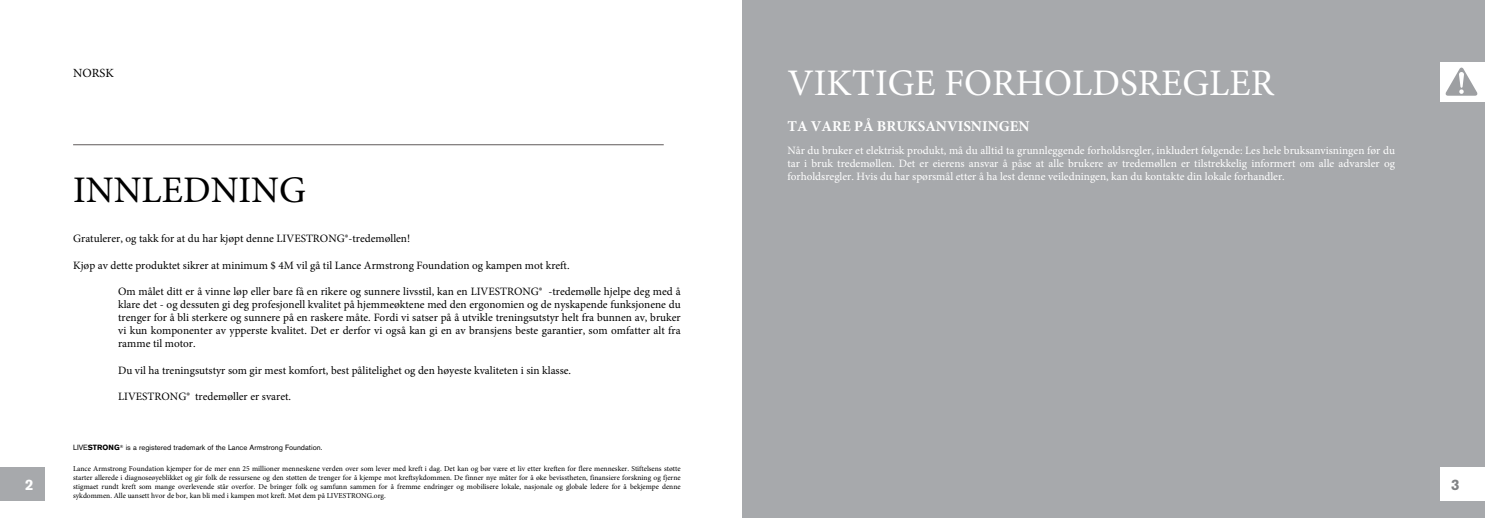
<style>
.page{position:relative;width:1485px;height:518px;background:#fff}
.page>*{position:absolute;margin:0;border:0;box-sizing:border-box;transform-origin:0 0}
.t1{font:37.5px "Minion Pro";color:#fff}
.t2{font:37.5px "Minion Pro";color:#000}
.t3{font:700 15px "Minion Pro";color:#fff}
.t4{font:700 15px "Akzidenz Grotesk BE";color:#fff}
.t5{font:700 15px "Akzidenz Grotesk BE";color:#808284}
.t6{font:12.5px "Minion Pro";color:#000}
.t7{font:11.25px/13.1px "Minion Pro";color:#000;text-align:justify}
.t8{font:11.25px/13.1px "Minion Pro";color:#fff;text-align:justify}
.t9{font:7.5px/9px "Minion Pro";color:#000;text-align:justify}
.t10{font:7.5px "Akzidenz Grotesk BE";color:#000}
.s1{font-weight:700}
</style>
<div class="page">
<div style="left:0;top:467px;width:45px;height:34px;background:#a7a9ac"></div>
<div style="left:742px;top:0;width:743px;height:518px;background:#a7a9ac"></div>
<div style="left:1440px;top:467px;width:45px;height:34px;background:#fff"></div>
<div style="left:1440px;top:62px;width:45px;height:39px;background:#fff"></div>
<svg style="left:1445px;top:67px;width:33px;height:29px"></svg>
<hr style="left:73px;top:144px;width:591px;height:1px;background:#7f7b7b">
<p class="t6" style="left:73px;top:64px;width:42px">NORSK</p>
<h1 class="t2" style="left:73px;top:165px;width:234px">INNLEDNING</h1>
<p class="t7" style="left:73px;top:232px;width:339px">Gratulerer, og takk for at du har kjøpt denne LIVESTRONG®-tredemøllen!</p>
<p class="t7" style="left:73px;top:258px;width:498px">Kjøp av dette produktet sikrer at minimum $ 4M vil gå til Lance Armstrong Foundation og kampen mot kreft.</p>
<p class="t7" style="left:118px;top:285px;width:564px">Om målet ditt er å vinne løp eller bare få en rikere og sunnere livsstil, kan en LIVESTRONG® -tredemølle hjelpe deg med å klare det - og dessuten gi deg profesjonell kvalitet på hjemmeøktene med den ergonomien og de nyskapende funksjonene du trenger for å bli sterkere og sunnere på en raskere måte. Fordi vi satser på å utvikle treningsutstyr helt fra bunnen av, bruker vi kun komponenter av ypperste kvalitet. Det er derfor vi også kan gi en av bransjens beste garantier, som omfatter alt fra ramme til motor.</p>
<p class="t7" style="left:118px;top:363px;width:455px">Du vil ha treningsutstyr som gir mest komfort, best pålitelighet og den høyeste kvaliteten i sin klasse.</p>
<p class="t7" style="left:118px;top:390px;width:175px">LIVESTRONG® tredemøller er svaret.</p>
<h1 class="t1" style="left:788px;top:58px;width:488px">VIKTIGE FORHOLDSREGLER</h1>
<h2 class="t3" style="left:788px;top:116px;width:244px">TA VARE PÅ BRUKSANVISNINGEN</h2>
<p class="t8" style="left:788px;top:143px;width:609px">Når du bruker et elektrisk produkt, må du alltid ta grunnleggende forholdsregler, inkludert følgende: Les hele bruksanvisningen før du tar i bruk tredemøllen. Det er eierens ansvar å påse at alle brukere av tredemøllen er tilstrekkelig informert om alle advarsler og forholdsregler. Hvis du har spørsmål etter å ha lest denne veiledningen, kan du kontakte din lokale forhandler.</p>
<p class="t10" style="left:73px;top:443px;width:251px">LIVE<span class="s1">STRONG</span><sup>®</sup> is a registered trademark of the Lance Armstrong Foundation.</p>
<p class="t9" style="left:73px;top:463px;width:609px">Lance Armstrong Foundation kjemper for de mer enn 25 millioner menneskene verden over som lever med kreft i dag. Det kan og bør være et liv etter kreften for flere mennesker. Stiftelsens støtte starter allerede i diagnoseøyeblikket og gir folk de ressursene og den støtten de trenger for å kjempe mot kreftsykdommen. De finner nye måter for å øke bevisstheten, finansiere forskning og fjerne stigmaet rundt kreft som mange overlevende står overfor. De bringer folk og samfunn sammen for å fremme endringer og mobilisere lokale, nasjonale og globale ledere for å bekjempe denne sykdommen. Alle uansett hvor de bor, kan bli med i kampen mot kreft. Møt dem på LIVESTRONG.org.</p>
<h2 class="t4" style="left:25px;top:475px;width:10px">2</h2>
<h2 class="t5" style="left:1451px;top:475px;width:10px">3</h2>
</div>
